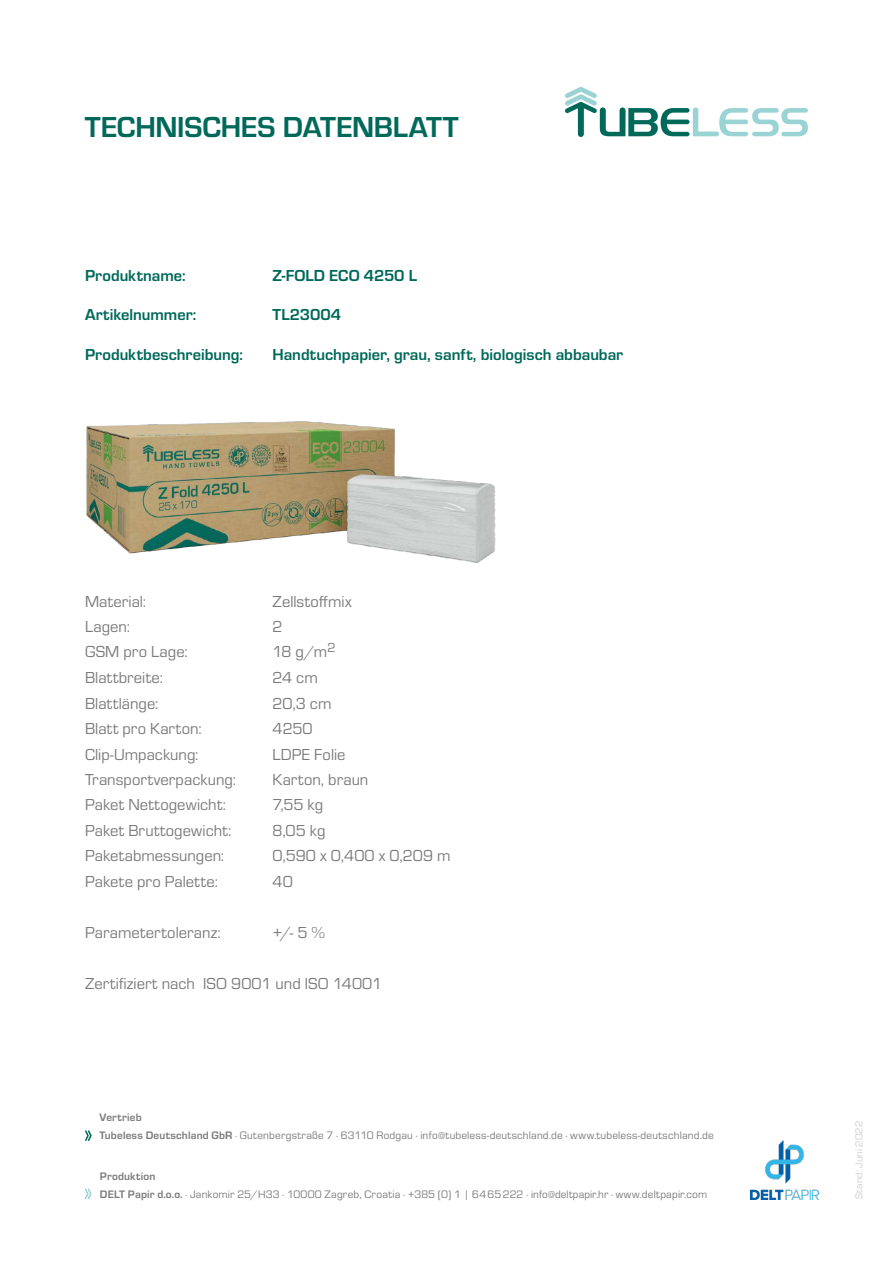
<style>
.page{position:relative;width:893px;height:1263px;background:#fff}
.page>*{position:absolute;margin:0;border:0;box-sizing:border-box;transform-origin:0 0}
.t1{font:700 30px "Eurostile";letter-spacing:-.01em;color:#00695a}
.t2{font:16.5px "Eurostile";letter-spacing:.005em;color:#7c7b7b}
.t3{font:700 16.5px "Eurostile";color:#00695a}
.t4{font:11.25px "Eurostile";letter-spacing:.02em;color:#7c7b7b}
.t5{font:700 11.25px "Eurostile";letter-spacing:.015em;color:#7c7b7b}
.t6{font:10.5px "Eurostile";letter-spacing:.02em;color:#cecece}
.s1{font-weight:700}
</style>
<div class="page">
<svg style="left:565px;top:87px;width:243px;height:50px"></svg>
<svg style="left:85px;top:1188px;width:6px;height:11px"></svg>
<svg style="left:85px;top:1130px;width:7px;height:11px"></svg>
<img style="left:750px;top:1141px;width:69px;height:58px">
<img style="left:86px;top:421px;width:410px;height:142px">
<h1 class="t1" style="left:85px;top:105px;width:375px">TECHNISCHES DATENBLATT</h1>
<p class="t3" style="left:85px;top:263px;width:102px">Produktname:</p>
<p class="t3" style="left:273px;top:263px;width:146px">Z-FOLD ECO 4250 L</p>
<p class="t3" style="left:85px;top:303px;width:113px">Artikelnummer:</p>
<p class="t3" style="left:273px;top:303px;width:70px">TL23004</p>
<p class="t3" style="left:85px;top:343px;width:160px">Produktbeschreibung:</p>
<p class="t3" style="left:273px;top:343px;width:352px">Handtuchpapier, grau, sanft, biologisch abbaubar</p>
<p class="t2" style="left:85px;top:590px;width:63px">Material:</p>
<p class="t2" style="left:273px;top:590px;width:81px">Zellstoffmix</p>
<p class="t2" style="left:85px;top:615px;width:47px">Lagen:</p>
<p class="t2" style="left:273px;top:615px;width:12px">2</p>
<p class="t2" style="left:85px;top:641px;width:104px">GSM pro Lage:</p>
<p class="t2" style="left:273px;top:641px;width:65px">18 g/m<sup>2</sup></p>
<p class="t2" style="left:85px;top:666px;width:80px">Blattbreite:</p>
<p class="t2" style="left:273px;top:666px;width:47px">24 cm</p>
<p class="t2" style="left:85px;top:692px;width:75px">Blattlänge:</p>
<p class="t2" style="left:273px;top:692px;width:60px">20,3 cm</p>
<p class="t2" style="left:85px;top:717px;width:118px">Blatt pro Karton:</p>
<p class="t2" style="left:273px;top:717px;width:42px">4250</p>
<p class="t2" style="left:85px;top:743px;width:115px">Clip-Umpackung:</p>
<p class="t2" style="left:273px;top:743px;width:74px">LDPE Folie</p>
<p class="t2" style="left:85px;top:768px;width:152px">Transportverpackung:</p>
<p class="t2" style="left:273px;top:768px;width:97px">Karton, braun</p>
<p class="t2" style="left:85px;top:794px;width:142px">Paket Nettogewicht:</p>
<p class="t2" style="left:273px;top:794px;width:52px">7,55 kg</p>
<p class="t2" style="left:85px;top:819px;width:148px">Paket Bruttogewicht:</p>
<p class="t2" style="left:273px;top:819px;width:54px">8,05 kg</p>
<p class="t2" style="left:85px;top:845px;width:141px">Paketabmessungen:</p>
<p class="t2" style="left:273px;top:845px;width:180px">0,590 x 0,400 x 0,209 m</p>
<p class="t2" style="left:85px;top:870px;width:134px">Pakete pro Palette:</p>
<p class="t2" style="left:273px;top:870px;width:22px">40</p>
<p class="t2" style="left:85px;top:921px;width:137px">Parametertoleranz:</p>
<p class="t2" style="left:273px;top:921px;width:54px">+/- 5 %</p>
<p class="t2" style="left:85px;top:972px;width:299px">Zertifiziert nach ISO 9001 und ISO 14001</p>
<p class="t5" style="left:100px;top:1109px;width:44px">Vertrieb</p>
<p class="t4" style="left:100px;top:1128px;width:616px"><span class="s1">Tubeless Deutschland GbR</span> · Gutenbergstraße 7 · 63110 Rodgau · info@tubeless-deutschland.de · www.tubeless-deutschland.de</p>
<p class="t5" style="left:100px;top:1168px;width:57px">Produktion</p>
<p class="t4" style="left:100px;top:1186px;width:609px"><span class="s1">DELT Papir d.o.o.</span> · Jankomir 25/H33 · 10000 Zagreb, Croatia · +385 (0) 1 | 6465222 · info@deltpapir.hr · www.deltpapir.com</p>
<p class="t6" style="left:852px;top:1199px;width:80px;rotate:-90deg">Stand: Juni 2022</p>
</div>
